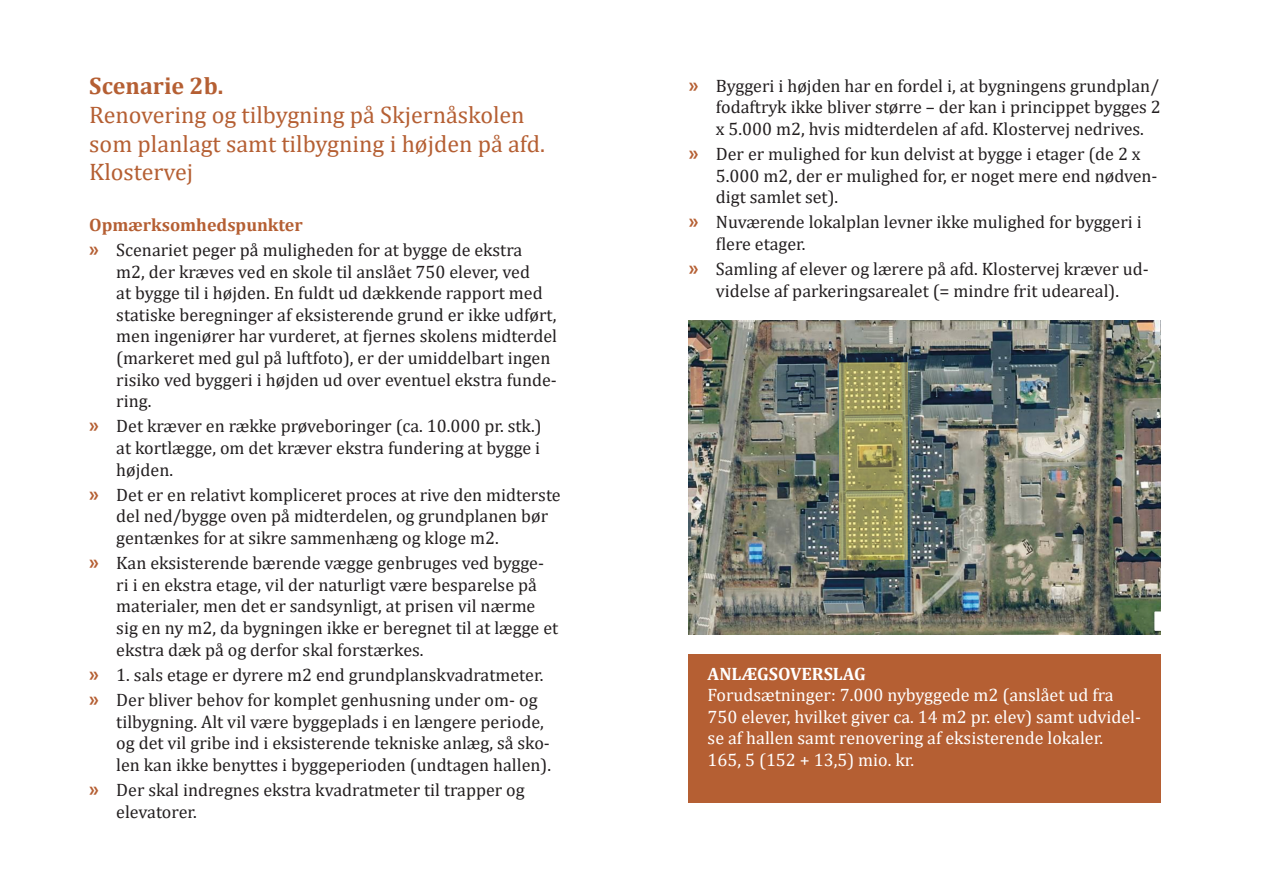
<style>
.page{position:relative;width:1263px;height:893px;background:#fff}
.page>*{position:absolute;margin:0;border:0;box-sizing:border-box;transform-origin:0 0}
.t1{font:24px/28.8px "Cambria";color:#b55f33}
.t2{font:700 24px "Cambria";color:#b55f33}
.Afsnitsformat_1{font:18px/21.6px "Cambria";color:#231f20}
.t3{font:18px/21.6px "Cambria";color:#fff}
.t4{font:700 18px "Cambria";color:#b55f33}
.t5{font:700 18px "Cambria";color:#fff}
.s1{font-family:"Myriad Pro";font-weight:700;font-size:21px;color:#b55f33}
</style>
<div class="page">
<div style="left:689px;top:654px;width:472px;height:148px;background:#b55f33"></div>
<img style="left:689px;top:320px;width:472px;height:314px">
<p class="t2" style="left:89px;top:69px;width:136px">Scenarie 2b.</p>
<p class="t1" style="left:89px;top:100px;width:457px">Renovering og tilbygning på Skjernåskolen som planlagt samt tilbygning i højden på afd.<br>Klostervej</p>
<p class="t4" style="left:89px;top:212px;width:215px">Opmærksomhedspunkter</p>
<p class="Afsnitsformat_1" style="left:116px;top:239px;width:442px;text-indent:-27px"><span class="s1">»</span> Scenariet peger på muligheden for at bygge de ekstra<br>m2, der kræves ved en skole til anslået 750 elever, ved<br>at bygge til i højden. En fuldt ud dækkende rapport med statiske beregninger af eksisterende grund er ikke udført, men ingeniører har vurderet, at fjernes skolens midterdel (markeret med gul på luftfoto), er der umiddelbart ingen risiko ved byggeri i højden ud over eventuel ekstra funde&shy;ring.</p>
<p class="Afsnitsformat_1" style="left:116px;top:415px;width:427px;text-align:justify;text-indent:-27px"><span class="s1">»</span> Det kræver en række prøveboringer (ca. 10.000 pr. stk.) at kortlægge, om det kræver ekstra fundering at bygge i højden.</p>
<p class="Afsnitsformat_1" style="left:116px;top:484px;width:446px;text-indent:-27px"><span class="s1">»</span> Det er en relativt kompliceret proces at rive den midterste del ned/bygge oven på midterdelen, og grundplanen bør gentænkes for at sikre sammenhæng og kloge m2.</p>
<p class="Afsnitsformat_1" style="left:116px;top:552px;width:443px;text-indent:-27px"><span class="s1">»</span> Kan eksisterende bærende vægge genbruges ved bygge&shy;ri i en ekstra etage, vil der naturligt være besparelse på materialer, men det er sandsynligt, at prisen vil nærme sig en ny m2, da bygningen ikke er beregnet til at lægge et ekstra dæk på og derfor skal forstærkes.</p>
<p class="Afsnitsformat_1" style="left:89px;top:664px;width:456px"><span class="s1">»</span> 1. sals etage er dyrere m2 end grundplanskvadratmeter.</p>
<p class="Afsnitsformat_1" style="left:116px;top:689px;width:436px;text-indent:-27px"><span class="s1">»</span> Der bliver behov for komplet genhusning under om- og tilbygning. Alt vil være byggeplads i en længere periode, og det vil gribe ind i eksisterende tekniske anlæg, så sko&shy;len kan ikke benyttes i byggeperioden (undtagen hallen).</p>
<p class="Afsnitsformat_1" style="left:116px;top:779px;width:410px;text-indent:-27px"><span class="s1">»</span> Der skal indregnes ekstra kvadratmeter til trapper og elevatorer.</p>
<p class="Afsnitsformat_1" style="left:716px;top:75px;width:446px;text-align:justify;text-indent:-27px"><span class="s1">»</span> Byggeri i højden har en fordel i, at bygningens grundplan/ fodaftryk ikke bliver større – der kan i princippet bygges 2 x 5.000 m2, hvis midterdelen af afd. Klostervej nedrives.</p>
<p class="Afsnitsformat_1" style="left:716px;top:143px;width:443px;text-indent:-27px"><span class="s1">»</span> Der er mulighed for kun delvist at bygge i etager (de 2 x<br>5.000 m2, der er mulighed for, er noget mere end nødven&shy;digt samlet set).</p>
<p class="Afsnitsformat_1" style="left:716px;top:211px;width:427px;text-indent:-27px"><span class="s1">»</span> Nuværende lokalplan levner ikke mulighed for byggeri i flere etager.</p>
<p class="Afsnitsformat_1" style="left:689px;top:258px;width:461px;text-align:center"><span class="s1">»</span> Samling af elever og lærere på afd. Klostervej kræver ud&shy;videlse af parkeringsarealet (= mindre frit udeareal).</p>
<p class="t5" style="left:708px;top:661px;width:160px">ANLÆGSOVERSLAG</p>
<p class="t3" style="left:708px;top:684px;width:435px">Forudsætninger: 7.000 nybyggede m2 (anslået ud fra<br>750 elever, hvilket giver ca. 14 m2 pr. elev) samt udvidel&shy;se af hallen samt renovering af eksisterende lokaler.</p>
<p class="t3" style="left:708px;top:749px;width:208px">165, 5 (152 + 13,5) mio. kr.</p>
</div>
